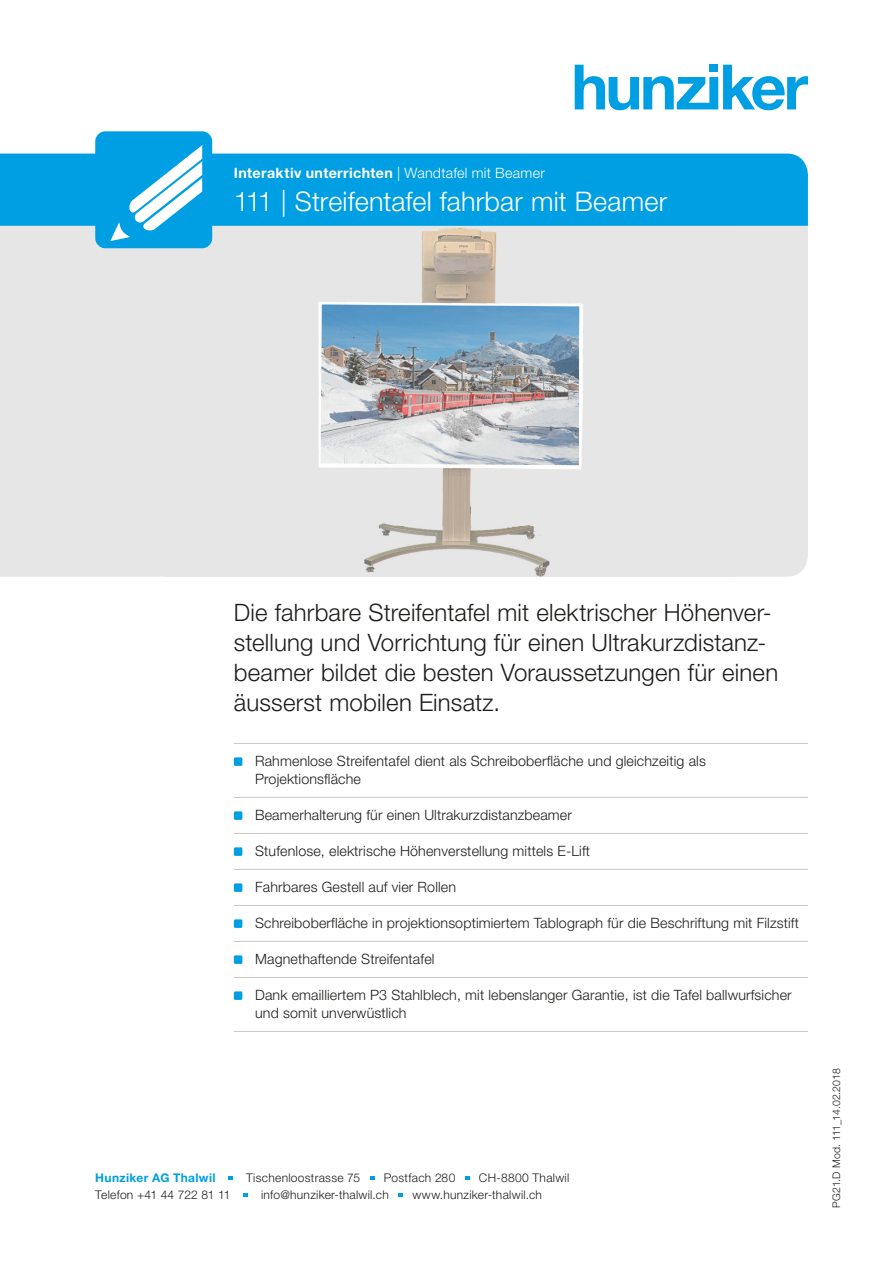
<style>
.page{position:relative;width:893px;height:1263px;background:#fff}
.page>*{position:absolute;margin:0;border:0;box-sizing:border-box;transform-origin:0 0}
.t1{font:300 27px "Helvetica Neue LT Pro";letter-spacing:.005em;color:#fff}
.t2{font:300 24px/30px "Helvetica Neue LT Pro";letter-spacing:.005em;color:#1d1d1b}
.t3{font:300 14.25px/18px "Helvetica Neue LT Pro";letter-spacing:.01em;color:#1d1d1b}
.t4{font:700 14.25px "Helvetica Neue LT Pro";letter-spacing:.025em;color:#fff}
.t5{font:300 12px "Helvetica Neue LT Pro";letter-spacing:.025em;color:#1d1d1b}
.t6{font:700 12px "Helvetica Neue LT Pro";letter-spacing:.03em;color:#009fe3}
.t7{font:300 10.5px "Helvetica Neue LT Pro";letter-spacing:.005em;color:#1d1d1b}
.s1{font-weight:300}
</style>
<div class="page">
<svg style="left:575px;top:65px;width:233px;height:45px"></svg>
<div style="left:0;top:226px;width:808px;height:351px;background:#e6e6e6"></div>
<img style="left:166px;top:226px;width:569px;height:351px">
<hr style="left:234px;top:743px;width:574px;height:1px;background:#c7c7c6">
<hr style="left:234px;top:797px;width:574px;height:1px;background:#c7c7c6">
<hr style="left:234px;top:833px;width:574px;height:1px;background:#c7c7c6">
<hr style="left:234px;top:869px;width:574px;height:1px;background:#c7c7c6">
<hr style="left:234px;top:905px;width:574px;height:1px;background:#c7c7c6">
<hr style="left:234px;top:941px;width:574px;height:1px;background:#c7c7c6">
<hr style="left:234px;top:977px;width:574px;height:1px;background:#c7c7c6">
<hr style="left:234px;top:1031px;width:574px;height:1px;background:#c7c7c6">
<div style="left:234px;top:757px;width:8px;height:9px;background:#009fe3;border-radius:2px"></div>
<div style="left:234px;top:811px;width:8px;height:9px;background:#009fe3;border-radius:2px"></div>
<div style="left:234px;top:847px;width:8px;height:9px;background:#009fe3;border-radius:2px"></div>
<div style="left:234px;top:883px;width:8px;height:9px;background:#009fe3;border-radius:2px"></div>
<div style="left:234px;top:919px;width:8px;height:9px;background:#009fe3;border-radius:2px"></div>
<div style="left:234px;top:955px;width:8px;height:9px;background:#009fe3;border-radius:2px"></div>
<div style="left:234px;top:991px;width:8px;height:9px;background:#009fe3;border-radius:2px"></div>
<div style="left:0;top:154px;width:808px;height:72px;background:#009fe3"></div>
<div style="left:95px;top:131px;width:117px;height:117px;background:#009fe3;border-radius:10px"></div>
<svg style="left:110px;top:145px;width:92px;height:96px"></svg>
<svg style="left:229px;top:1176px;width:4px;height:4px"></svg>
<svg style="left:370px;top:1176px;width:4px;height:4px"></svg>
<svg style="left:465px;top:1176px;width:4px;height:4px"></svg>
<svg style="left:244px;top:1193px;width:4px;height:3px"></svg>
<svg style="left:398px;top:1193px;width:5px;height:3px"></svg>
<p class="t4" style="left:234px;top:164px;width:313px">Interaktiv unterrichten <span class="s1">| Wandtafel mit Beamer</span></p>
<h1 class="t1" style="left:234px;top:185px;width:435px">111 | Streifentafel fahrbar mit Beamer</h1>
<h2 class="t2" style="left:234px;top:597px;width:546px">Die fahrbare Streifentafel mit elektrischer Höhenver&shy;stellung und Vorrichtung für einen Ultrakurzdistanz&shy;beamer bildet die besten Voraussetzungen für einen äusserst mobilen Einsatz.</h2>
<p class="t3" style="left:255px;top:751px;width:452px">Rahmenlose Streifentafel dient als Schreiboberfläche und gleichzeitig als<br>Projektionsfläche</p>
<p class="t3" style="left:255px;top:805px;width:318px">Beamerhalterung für einen Ultrakurzdistanzbeamer</p>
<p class="t3" style="left:255px;top:841px;width:336px">Stufenlose, elektrische Höhenverstellung mittels E-Lift</p>
<p class="t3" style="left:255px;top:877px;width:202px">Fahrbares Gestell auf vier Rollen</p>
<p class="t3" style="left:255px;top:913px;width:545px">Schreiboberfläche in projektionsoptimiertem Tablograph für die Beschriftung mit Filzstift</p>
<p class="t3" style="left:255px;top:949px;width:181px">Magnethaftende Streifentafel</p>
<p class="t3" style="left:255px;top:985px;width:538px">Dank emailliertem P3 Stahlblech, mit lebenslanger Garantie, ist die Tafel ballwurfsicher und somit unverwüstlich</p>
<p class="t6" style="left:95px;top:1170px;width:122px">Hunziker AG Thalwil</p>
<p class="t5" style="left:246px;top:1171px;width:116px">Tischenloostrasse 75</p>
<p class="t5" style="left:384px;top:1171px;width:73px">Postfach 280</p>
<p class="t5" style="left:479px;top:1171px;width:92px">CH-8800 Thalwil</p>
<p class="t5" style="left:95px;top:1187px;width:137px">Telefon +41 44 722 81 11</p>
<p class="t5" style="left:261px;top:1187px;width:129px">info@hunziker-thalwil.ch</p>
<p class="t5" style="left:412px;top:1187px;width:131px">www.hunziker-thalwil.ch</p>
<p class="t7" style="left:830px;top:1208px;width:141px;rotate:-90deg">PG21.D Mod. 111_14.02.2018</p>
</div>
